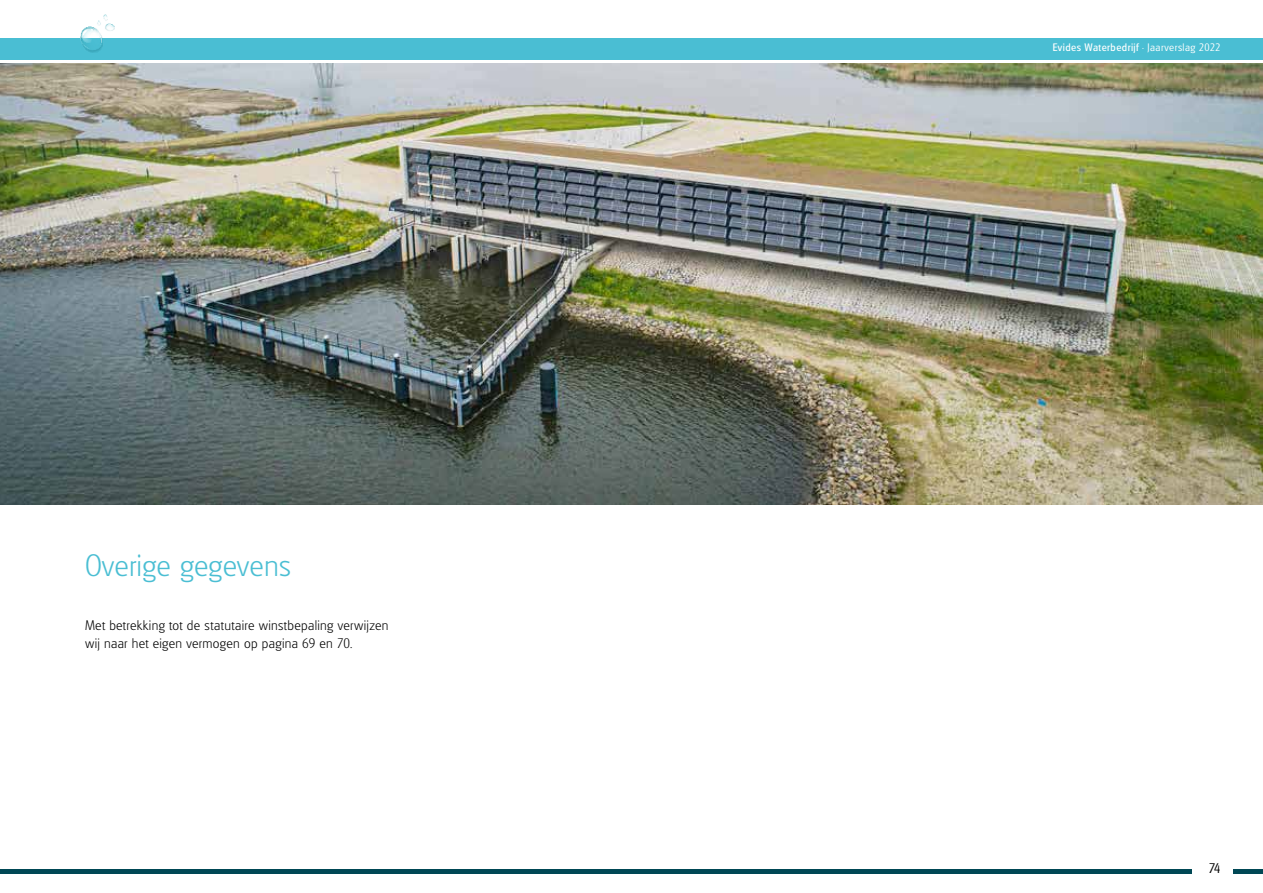
<style>
.page{position:relative;width:1263px;height:893px;background:#fff}
.page>*{position:absolute;margin:0;border:0;box-sizing:border-box;transform-origin:0 0}
.t1{font:200 30px "Glasgow Serial";letter-spacing:.01em;color:#4abed3}
.t2{font:200 13.5px/18px "Glasgow Serial";letter-spacing:.02em;color:#000}
.t3{font:300 13.5px "Glasgow Serial";color:#000}
.t4{font:10.5px "Glasgow Serial";letter-spacing:.045em;color:#fff}
.s1{font-weight:300}
</style>
<div class="page">
<div style="left:0;top:38px;width:1263px;height:22px;background:#4abed3"></div>
<img style="left:81px;top:14px;width:34px;height:39px">
<div style="left:0;top:869px;width:1192px;height:5px;background:#004855"></div>
<div style="left:1233px;top:869px;width:30px;height:5px;background:#004855"></div>
<img style="left:0;top:64px;width:1263px;height:440px">
<h1 class="t1" style="left:85px;top:548px;width:207px">Overige gegevens</h1>
<p class="t2" style="left:85px;top:616px;width:305px">Met betrekking tot de statutaire winstbepaling verwijzen wij naar het eigen vermogen op pagina 69 en 70.</p>
<p class="t4" style="left:1053px;top:41px;width:169px">Evides Waterbedrijf <span class="s1">• Jaarverslag 2022</span></p>
<p class="t3" style="left:1209px;top:860px;width:13px">74</p>
</div>
